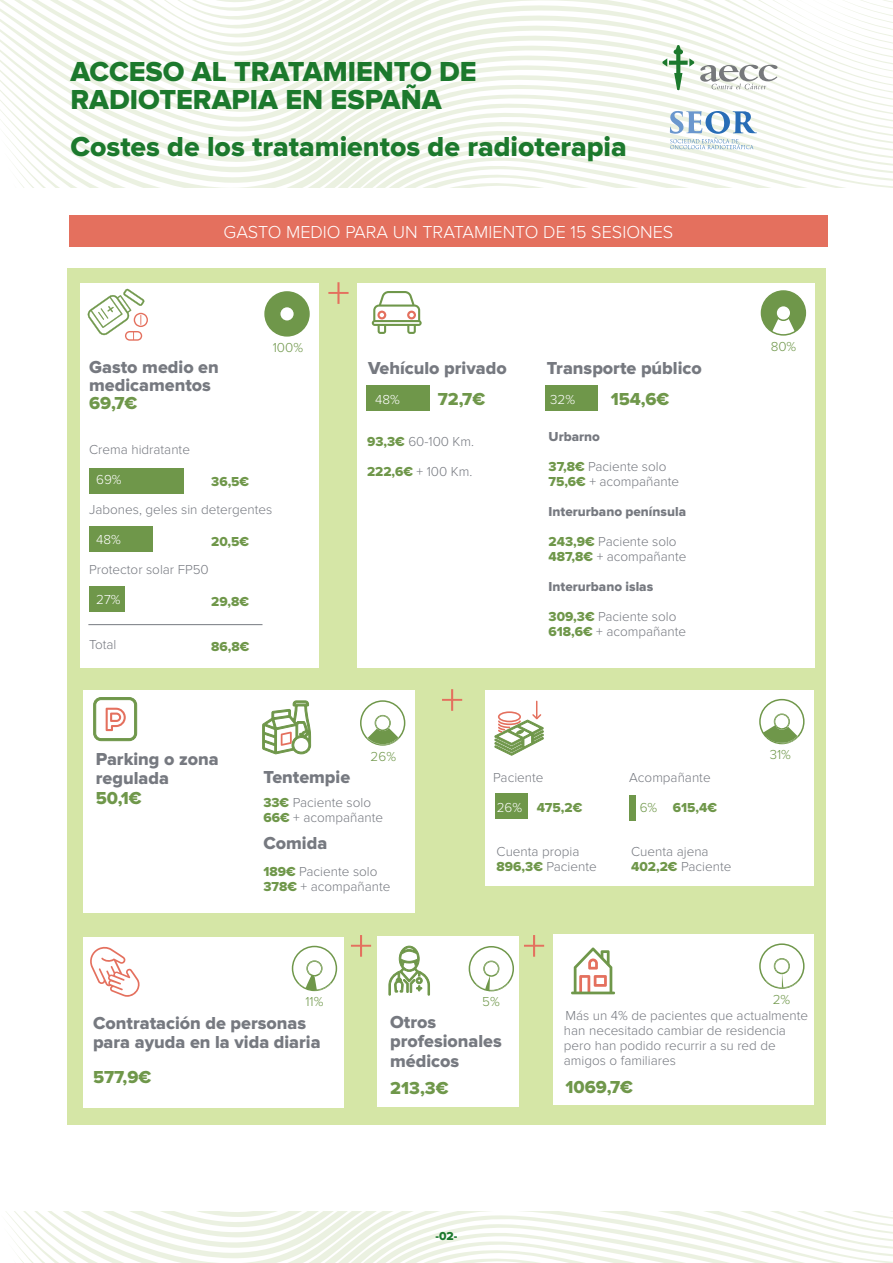
<style>
.page{position:relative;width:893px;height:1263px;background:#fff}
.page>*{position:absolute;margin:0;border:0;box-sizing:border-box;transform-origin:0 0}
.t1{font:28.5px/28.5px "Proxima Nova Extrabld";color:#1c792d}
.t2{font:18px/19.5px "Proxima Nova Extrabld";color:#767980}
.t3{font:18px "Proxima Nova Extrabld";color:#6f974a}
.t4{font:300 18px "Proxima Nova";color:#fff}
.t5{font:300 13.5px/15px "Proxima Nova";color:#767980}
.t6{font:13.5px "Proxima Nova Extrabld";color:#767980}
.t7{font:13.5px "Proxima Nova Extrabld";color:#6f974a}
.t8{font:300 13.5px "Proxima Nova";color:#6f974a}
.t9{font:300 13.5px "Proxima Nova";color:#fff}
.t10{font:12px "Proxima Nova Extrabld";color:#1c792d}
.s1{font-family:"Proxima Nova Extrabld";font-weight:400;color:#6f974a}
.s2{font-family:"Proxima Nova";font-weight:300}
</style>
<div class="page">
<div style="left:68px;top:268px;width:758px;height:857px;background:#d5e6a6"></div>
<svg style="left:0;top:0;width:893px;height:187px"></svg>
<svg style="left:6px;top:1212px;width:887px;height:51px"></svg>
<div style="left:69px;top:215px;width:758px;height:32px;background:#e4705e"></div>
<svg style="left:662px;top:45px;width:32px;height:45px"></svg>
<svg style="left:700px;top:65px;width:77px;height:24px"></svg>
<svg style="left:670px;top:110px;width:87px;height:39px"></svg>
<div style="left:83px;top:937px;width:261px;height:170px;background:#fff"></div>
<div style="left:553px;top:935px;width:260px;height:170px;background:#fff"></div>
<div style="left:357px;top:283px;width:457px;height:384px;background:#fff"></div>
<div style="left:80px;top:283px;width:239px;height:384px;background:#fff"></div>
<svg style="left:328px;top:282px;width:21px;height:22px"></svg>
<svg style="left:442px;top:689px;width:20px;height:22px"></svg>
<svg style="left:524px;top:935px;width:20px;height:22px"></svg>
<svg style="left:351px;top:935px;width:20px;height:22px"></svg>
<svg style="left:87px;top:289px;width:61px;height:52px"></svg>
<div style="left:89px;top:468px;width:95px;height:25px;background:#6f974a"></div>
<div style="left:89px;top:526px;width:63px;height:25px;background:#6f974a"></div>
<div style="left:89px;top:587px;width:36px;height:25px;background:#6f974a"></div>
<hr style="left:88px;top:624px;width:174px;height:1px;background:#767980">
<svg style="left:372px;top:291px;width:50px;height:43px"></svg>
<div style="left:367px;top:386px;width:63px;height:25px;background:#6f974a"></div>
<div style="left:545px;top:386px;width:53px;height:25px;background:#6f974a"></div>
<svg style="left:90px;top:946px;width:50px;height:51px"></svg>
<svg style="left:571px;top:947px;width:44px;height:47px"></svg>
<svg style="left:264px;top:291px;width:46px;height:46px"></svg>
<svg style="left:761px;top:290px;width:45px;height:46px"></svg>
<svg style="left:292px;top:946px;width:45px;height:46px"></svg>
<div style="left:377px;top:936px;width:142px;height:171px;background:#fff"></div>
<svg style="left:389px;top:946px;width:41px;height:49px"></svg>
<svg style="left:469px;top:946px;width:45px;height:46px"></svg>
<svg style="left:759px;top:943px;width:45px;height:46px"></svg>
<div style="left:485px;top:690px;width:328px;height:196px;background:#fff"></div>
<div style="left:495px;top:794px;width:32px;height:25px;background:#6f974a"></div>
<svg style="left:494px;top:701px;width:50px;height:55px"></svg>
<div style="left:630px;top:795px;width:6px;height:25px;background:#6f974a"></div>
<svg style="left:759px;top:699px;width:45px;height:46px"></svg>
<div style="left:83px;top:690px;width:332px;height:223px;background:#fff"></div>
<svg style="left:262px;top:700px;width:49px;height:54px"></svg>
<svg style="left:93px;top:697px;width:44px;height:44px"></svg>
<svg style="left:360px;top:700px;width:45px;height:46px"></svg>
<h1 class="t1" style="left:70px;top:58px;width:408px">ACCESO AL TRATAMIENTO DE<br>RADIOTERAPIA EN ESPAÑA</h1>
<h1 class="t1" style="left:70px;top:133px;width:558px">Costes de los tratamientos de radioterapia</h1>
<h2 class="t4" style="left:224px;top:222px;width:451px">GASTO MEDIO PARA UN TRATAMIENTO DE 15 SESIONES</h2>
<p class="t8" style="left:273px;top:339px;width:32px">100%</p>
<p class="t8" style="left:771px;top:338px;width:27px">80%</p>
<h2 class="t2" style="left:89px;top:359px;width:131px;line-height:18px">Gasto medio en medicamentos</h2>
<h2 class="t3" style="left:89px;top:395px;width:50px">69,7€</h2>
<p class="t5" style="left:89px;top:442px;width:102px">Crema hidratante</p>
<p class="t9" style="left:96px;top:472px;width:27px">69%</p>
<p class="t5" style="left:89px;top:502px;width:185px">Jabones, geles sin detergentes</p>
<p class="t9" style="left:96px;top:532px;width:26px">48%</p>
<p class="t5" style="left:89px;top:562px;width:121px">Protector solar FP50</p>
<p class="t9" style="left:96px;top:592px;width:26px">27%</p>
<p class="t5" style="left:89px;top:637px;width:29px">Total</p>
<p class="t7" style="left:211px;top:475px;width:40px">36,5€</p>
<p class="t7" style="left:211px;top:535px;width:40px">20,5€</p>
<p class="t7" style="left:211px;top:595px;width:39px">29,8€</p>
<p class="t7" style="left:211px;top:640px;width:40px">86,8€</p>
<h2 class="t2" style="left:368px;top:359px;width:140px">Vehículo privado</h2>
<p class="t9" style="left:375px;top:392px;width:26px">48%</p>
<p class="t5" style="left:367px;top:434px;width:109px"><span class="s1">93,3€</span> 60-100 Km.</p>
<p class="t5" style="left:367px;top:464px;width:107px"><span class="s1">222,6€</span> + 100 Km.</p>
<h2 class="t3" style="left:438px;top:391px;width:49px">72,7€</h2>
<h2 class="t2" style="left:547px;top:359px;width:157px">Transporte público</h2>
<p class="t9" style="left:550px;top:392px;width:26px">32%</p>
<h2 class="t3" style="left:611px;top:391px;width:60px">154,6€</h2>
<p class="t6" style="left:549px;top:430px;width:53px">Urbarno</p>
<p class="t5" style="left:549px;top:459px;width:132px"><span class="s1">37,8€</span> Paciente solo<br><span class="s1">75,6€</span> + acompañante</p>
<p class="t6" style="left:549px;top:505px;width:139px">Interurbano península</p>
<p class="t5" style="left:549px;top:534px;width:140px"><span class="s1">243,9€</span> Paciente solo<br><span class="s1">487,8€</span> + acompañante</p>
<p class="t6" style="left:549px;top:580px;width:106px">Interurbano islas</p>
<p class="t5" style="left:549px;top:609px;width:139px"><span class="s1">309,3€</span> Paciente solo<br><span class="s1">618,6€</span> + acompañante</p>
<h2 class="t2" style="left:96px;top:750px;width:125px">Parking o zona</h2>
<p class="t8" style="left:371px;top:748px;width:27px">26%</p>
<h2 class="t2" style="left:96px;top:769px;width:75px">regulada</h2>
<h2 class="t3" style="left:96px;top:789px;width:47px">50,1€</h2>
<h2 class="t2" style="left:263px;top:768px;width:88px">Tentempie</h2>
<p class="t5" style="left:263px;top:795px;width:121px"><span class="s1">33€</span> Paciente solo<br><span class="s1">66€</span> + acompañante</p>
<h2 class="t2" style="left:263px;top:834px;width:65px">Comida</h2>
<p class="t5" style="left:263px;top:864px;width:129px"><span class="s1">189€</span> Paciente solo<br><span class="s1">378€</span> + acompañante</p>
<p class="t5" style="left:493px;top:770px;width:52px">Paciente</p>
<p class="t9" style="left:497px;top:799px;width:27px">26%</p>
<p class="t5" style="left:497px;top:844px;width:102px">Cuenta propia<br><span class="s1">896,3€</span> Paciente</p>
<p class="t7" style="left:537px;top:801px;width:47px">475,2€</p>
<p class="t5" style="left:629px;top:770px;width:83px">Acompañante</p>
<p class="t7" style="left:640px;top:801px;width:79px"><span class="s2">6%</span> 615,4€</p>
<p class="t5" style="left:631px;top:844px;width:102px">Cuenta ajena<br><span class="s1">402,2€</span> Paciente</p>
<p class="t8" style="left:770px;top:747px;width:23px">31%</p>
<p class="t8" style="left:305px;top:994px;width:20px">11%</p>
<h2 class="t2" style="left:93px;top:1014px;width:229px">Contratación de personas para ayuda en la vida diaria</h2>
<h2 class="t3" style="left:93px;top:1068px;width:60px">577,9€</h2>
<p class="t8" style="left:482px;top:994px;width:19px">5%</p>
<p class="t8" style="left:773px;top:991px;width:19px">2%</p>
<h2 class="t2" style="left:390px;top:1013px;width:113px">Otros profesionales médicos</h2>
<h2 class="t3" style="left:390px;top:1079px;width:60px">213,3€</h2>
<p class="t10" style="left:435px;top:1231px;width:23px">-02-</p>
<p class="t5" style="left:564px;top:1008px;width:246px">Más un 4% de pacientes que actualmente han necesitado cambiar de residencia pero han podido recurrir a su red de amigos o familiares</p>
<h2 class="t3" style="left:565px;top:1079px;width:69px">1069,7€</h2>
</div>
